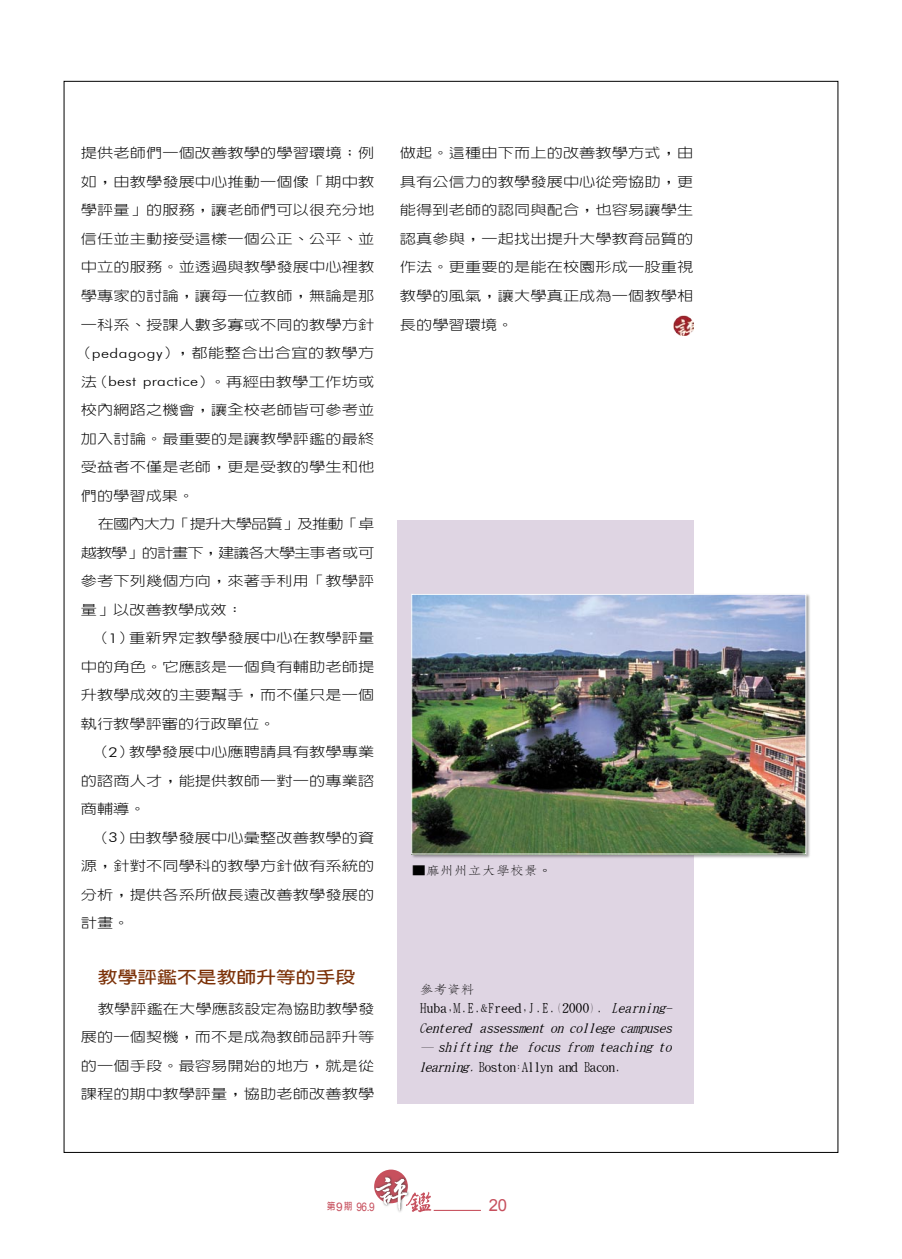
<style>
.page{position:relative;width:902px;height:1259px;background:#fff}
.page>*{position:absolute;margin:0;border:0;box-sizing:border-box;transform-origin:0 0}
.t1{font:16.65px "Arial";color:#b51729}
._001文中小題{font:700 16.5px "CT Hei";color:#7c3209;scale:1.2 1}
.內文細黑{font:300 13.5px/28.5px "CT Hei";letter-spacing:.005em;color:#000;text-align:justify;scale:1.2 1}
.圖說{font:italic 300 12px/19.5px "CT Song";color:#000;scale:1.2 1}
.圖說-2{font:300 12px "CT Song";letter-spacing:-.03em;color:#000;scale:1.2 1}
.t2{font:11.85px "Arial";color:#b51729}
.t3{font:700 9.6px "CT Hei";color:#b51729;scale:.85 1}
.s1{font-family:"Futura BT"}
.s2{font-style:normal}
</style>
<div class="page">
<div style="left:397px;top:519px;width:296px;height:584px;background:#dfd5e3"></div>
<div style="left:410px;top:593px;width:401px;height:266px;background:#000;opacity:.35"></div>
<img style="left:413px;top:596px;width:391px;height:256px">
<div style="left:411px;top:594px;width:395px;height:260px;border:1px solid #fff"></div>
<img style="left:674px;top:315px;width:19px;height:20px">
<p class="內文細黑" style="left:78px;top:139px;width:249px">提供老師們一個改善教學的學習環境；例如，由教學發展中心推動一個像「期中教學評量」的服務，讓老師們可以很充分地信任並主動接受這樣一個公正、公平、並中立的服務。並透過與教學發展中心裡教學專家的討論，讓每一位教師，無論是那一科系、授課人數多寡或不同的教學方針（<span class="s1">pedagogy</span>），都能整合出合宜的教學方法（<span class="s1">best practice</span>）。再經由教學工作坊或校內網路之機會，讓全校老師皆可參考並加入討論。最重要的是讓教學評鑑的最終受益者不僅是老師，更是受教的學生和他們的學習成果。</p>
<p class="內文細黑" style="left:81px;top:510px;width:246px;text-indent:17px">在國內大力「提升大學品質」及推動「卓越教學」的計畫下，建議各大學主事者或可參考下列幾個方向，來著手利用「教學評量」以改善教學成效：</p>
<p class="內文細黑" style="left:81px;top:624px;width:246px;text-indent:14px">（<span class="s1">1</span>）重新界定教學發展中心在教學評量中的角色。它應該是一個負有輔助老師提升教學成效的主要幫手，而不僅只是一個執行教學評審的行政單位。</p>
<p class="內文細黑" style="left:81px;top:738px;width:246px;text-indent:14px">（<span class="s1">2</span>）教學發展中心應聘請具有教學專業的諮商人才，能提供教師一對一的專業諮商輔導。</p>
<p class="內文細黑" style="left:81px;top:823px;width:246px;text-indent:14px">（<span class="s1">3</span>）由教學發展中心彙整改善教學的資源，針對不同學科的教學方針做有系統的分析，提供各系所做長遠改善教學發展的計畫。</p>
<p class="_001文中小題" style="left:98px;top:968px;width:216px">教學評鑑不是教師升等的手段</p>
<p class="內文細黑" style="left:81px;top:994px;width:246px;text-indent:17px">教學評鑑在大學應該設定為協助教學發展的一個契機，而不是成為教師品評升等的一個手段。最容易開始的地方，就是從課程的期中教學評量，協助老師改善教學</p>
<p class="內文細黑" style="left:400px;top:139px;width:246px">做起。這種由下而上的改善教學方式，由具有公信力的教學發展中心從旁協助，更能得到老師的認同與配合，也容易讓學生認真參與，一起找出提升大學教育品質的作法。更重要的是能在校園形成一股重視教學的風氣，讓大學真正成為一個教學相長的學習環境。</p>
<p class="圖說-2" style="left:412px;top:864px;width:118px">■麻州州立大學校景。</p>
<p class="圖說-2" style="left:420px;top:983px;width:47px">參考資料</p>
<p class="圖說" style="left:419px;top:999px;width:215px"><span class="s2">Huba,M.E.&amp;Freed,J.E.(2000).</span> Learning-<br>Centered assessment on college campuses</p>
<p class="圖說" style="left:419px;top:1038px;width:215px">– shifting the focus from teaching to learning.<span class="s2">Boston:Allyn and Bacon.</span></p>
<p class="t2" style="left:336px;top:1198px;width:40px">9 96.9</p>
<p class="t1" style="left:488px;top:1194px;width:20px">20</p>
<p class="t3" style="left:327px;top:1201px;width:31px">第 期</p>
</div>
